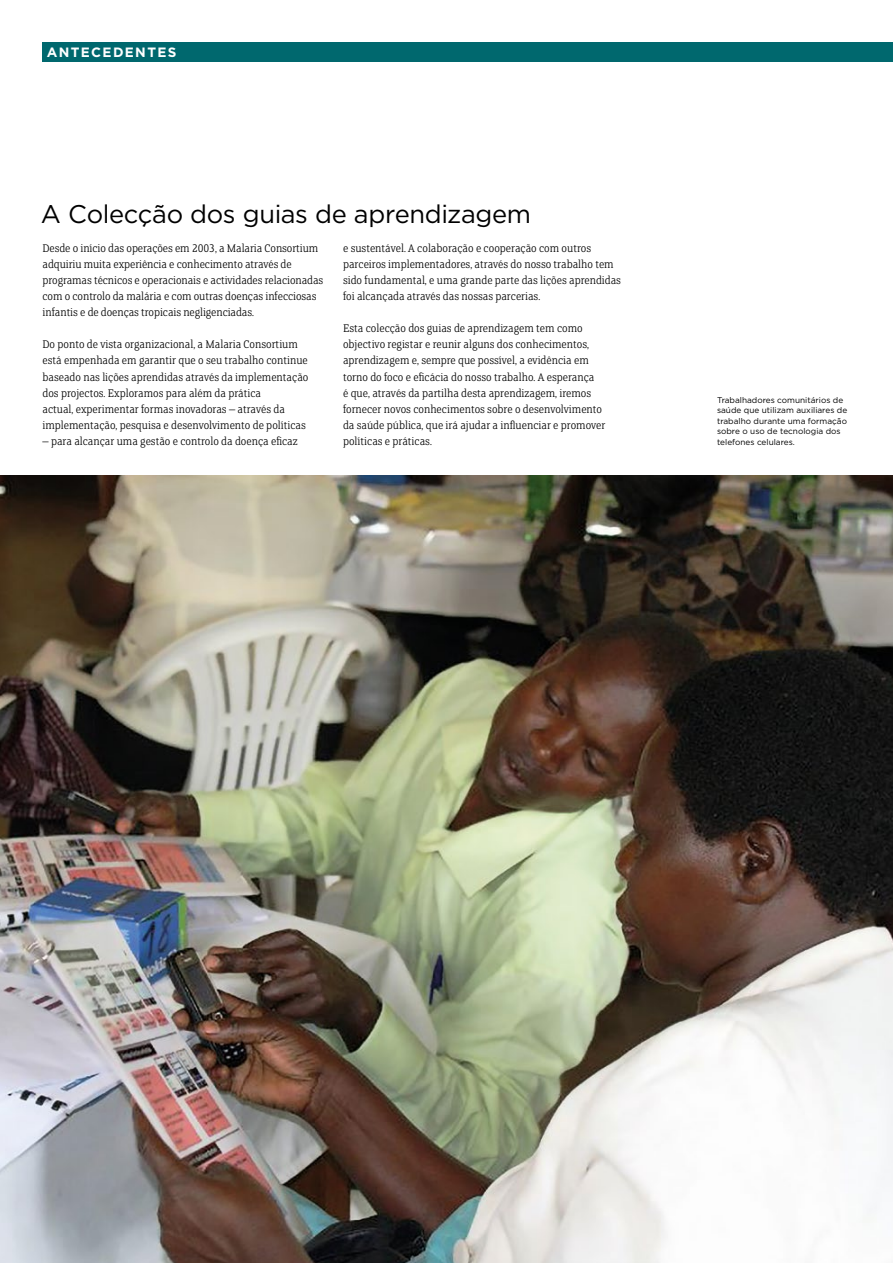
<style>
.page{position:relative;width:893px;height:1263px;background:#fff}
.page>*{position:absolute;margin:0;border:0;box-sizing:border-box;transform-origin:0 0}
.t1{font:25.5px "Gotham";letter-spacing:-.015em;color:#000}
.t2{font:700 13.5px "Gotham";letter-spacing:.1em;color:#fff}
.t3{font:300 12.3px/16px "FS Clerkenwell";color:#000}
.t4{font:8.25px/10.5px "Gotham";color:#000}
</style>
<div class="page">
<div style="left:43px;top:43px;width:850px;height:19px;background:#00686e"></div>
<img style="left:0;top:476px;width:893px;height:787px">
<p class="t2" style="left:47px;top:43px;width:131px">ANTECEDENTES</p>
<h1 class="t1" style="left:41px;top:198px;width:492px">A Colecção dos guias de aprendizagem</h1>
<p class="t3" style="left:43px;top:240px;width:282px">Desde o início das operações em 2003, a Malaria Consortium adquiriu muita experiência e conhecimento através de programas técnicos e operacionais e actividades relacionadas com o controlo da malária e com outras doenças infecciosas infantis e de doenças tropicais negligenciadas.</p>
<p class="t3" style="left:43px;top:337px;width:267px">Do ponto de vista organizacional, a Malaria Consortium está empenhada em garantir que o seu trabalho continue baseado nas lições aprendidas através da implementação dos projectos. Exploramos para além da prática<br>actual, experimentar formas inovadoras – através da implementação, pesquisa e desenvolvimento de políticas</p>
<p class="t3" style="left:43px;top:433px;width:257px">– para alcançar uma gestão e controlo da doença eficaz</p>
<p class="t3" style="left:343px;top:240px;width:279px">e sustentável. A colaboração e cooperação com outros parceiros implementadores, através do nosso trabalho tem sido fundamental, e uma grande parte das lições aprendidas foi alcançada através das nossas parcerias.</p>
<p class="t3" style="left:343px;top:320px;width:264px">Esta colecção dos guias de aprendizagem tem como objectivo registar e reunir alguns dos conhecimentos, aprendizagem e, sempre que possível, a evidência em torno do foco e eficácia do nosso trabalho. A esperança<br>é que, através da partilha desta aprendizagem, iremos fornecer novos conhecimentos sobre o desenvolvimento da saúde pública, que irá ajudar a influenciar e promover políticas e práticas.</p>
<p class="t4" style="left:717px;top:395px;width:132px">Trabalhadores comunitários de saúde que utilizam auxiliares de trabalho durante uma formação sobre o uso de tecnologia dos telefones celulares.</p>
</div>
